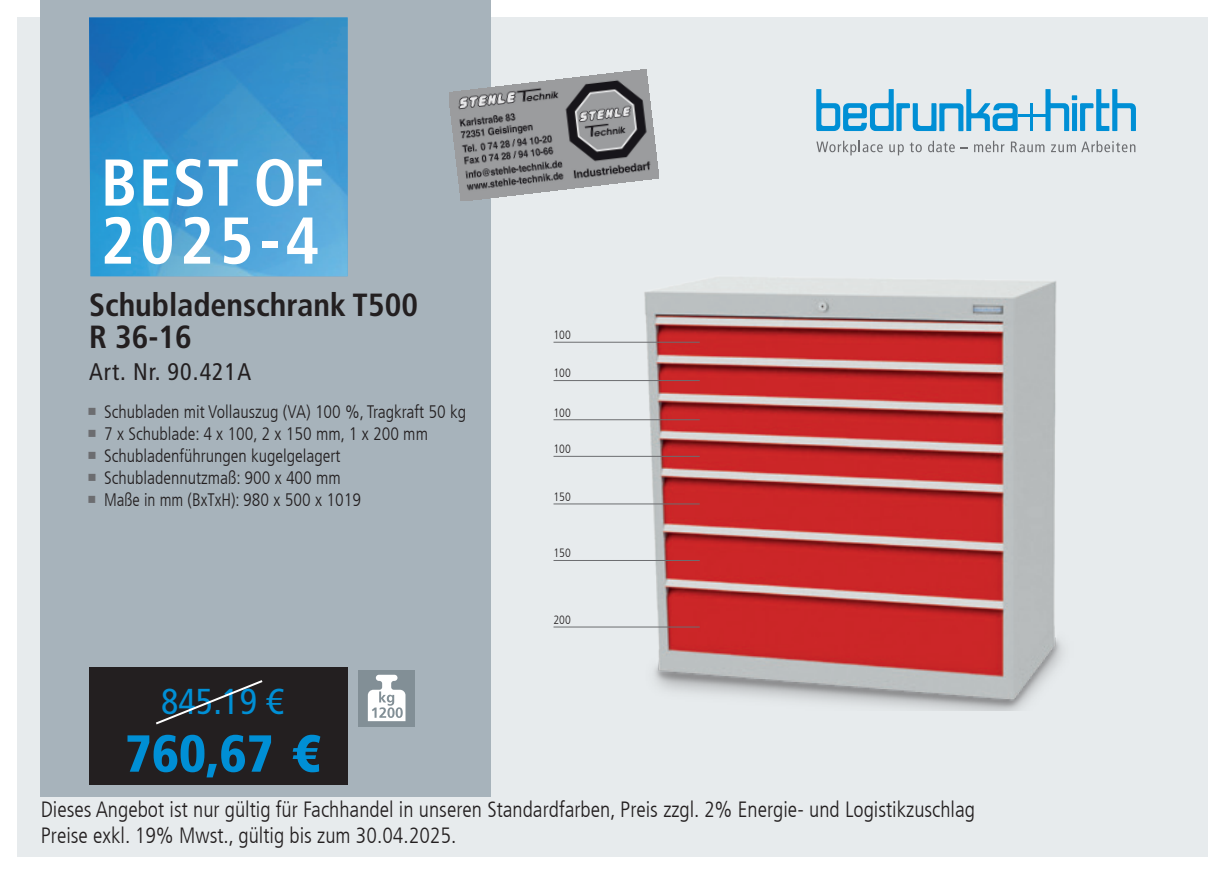
<style>
.page{position:relative;width:1225px;height:874px;background:#fff}
.page>*{position:absolute;margin:0;border:0;box-sizing:border-box;transform-origin:0 0}
.t1{font:700 condensed 66px/58px "Frutiger LT Com";letter-spacing:.02em;color:#fff}
.t2{font:900 condensed 52px "Frutiger LT Com";color:#008fd5}
.t3{font:condensed 36px "Frutiger LT Com";color:#008fd5}
.t4{font:700 condensed 32px/32px "Frutiger LT Com";color:#231f20}
.t5{font:condensed 24px "Frutiger LT Com";letter-spacing:.045em;color:#231f20}
.t6{font:300 condensed 22px/26px "Frutiger LT Com";color:#231f20}
.t7{font:300 condensed 18px/22px "Frutiger LT Com";color:#231f20}
.t8{font:300 condensed 12px "Frutiger LT Com";color:#231f20}
</style>
<div class="page">
<div style="left:17px;top:17px;width:1191px;height:840px;background:#e7ebed"></div>
<div style="left:41px;top:0;width:450px;height:796px;background:#a7b3bb"></div>
<svg style="left:816px;top:89px;width:201px;height:42px"></svg>
<svg style="left:1045px;top:89px;width:91px;height:42px"></svg>
<hr style="left:1017px;top:115px;width:28px;height:2px;background:#008fd5">
<hr style="left:1030px;top:103px;width:2px;height:28px;background:#008fd5">
<svg style="left:816px;top:141px;width:66px;height:14px"></svg>
<svg style="left:889px;top:142px;width:32px;height:13px"></svg>
<svg style="left:928px;top:141px;width:26px;height:11px"></svg>
<svg style="left:974px;top:141px;width:30px;height:11px"></svg>
<svg style="left:1011px;top:141px;width:33px;height:11px"></svg>
<svg style="left:1051px;top:141px;width:84px;height:11px"></svg>
<img style="left:89px;top:17px;width:259px;height:259px">
<div style="left:89px;top:666px;width:259px;height:118px;background:#231f20"></div>
<svg style="left:156px;top:680px;width:107px;height:45px"></svg>
<div style="left:358px;top:670px;width:57px;height:56px;background:#828f96"></div>
<svg style="left:368px;top:674px;width:37px;height:46px"></svg>
<img style="left:628px;top:277px;width:435px;height:433px">
<hr style="left:553px;top:342px;width:146px;height:1px;background:#6c6d70">
<hr style="left:553px;top:380px;width:146px;height:1px;background:#6c6d70">
<hr style="left:553px;top:419px;width:146px;height:1px;background:#6c6d70">
<hr style="left:553px;top:456px;width:146px;height:1px;background:#6c6d70">
<hr style="left:553px;top:503px;width:146px;height:1px;background:#6c6d70">
<hr style="left:553px;top:560px;width:146px;height:1px;background:#6c6d70">
<hr style="left:553px;top:626px;width:146px;height:1px;background:#6c6d70">
<img style="left:449px;top:69px;width:209px;height:132px">
<h1 class="t1" style="left:101px;top:154px;width:225px">BEST OF<br>2025-4</h1>
<h3 class="t4" style="left:89px;top:289px;width:330px">Schubladenschrank T500<br>R 36-16</h3>
<h3 class="t5" style="left:89px;top:358px;width:164px">Art. Nr. 90.421A</h3>
<p class="t7" style="left:104px;top:400px;width:364px">Schubladen mit Vollauszug (VA) 100 %, Tragkraft 50 kg 7 x Schublade: 4 x 100, 2 x 150 mm, 1 x 200 mm Schubladenführungen kugelgelagert Schubladennutzmaß: 900 x 400 mm<br>Maße in mm (BxTxH): 980 x 500 x 1019</p>
<h3 class="t3" style="left:161px;top:680px;width:124px">845.19 €</h3>
<h2 class="t2" style="left:125px;top:722px;width:196px">760,67 €</h2>
<p class="t8" style="left:553px;top:328px;width:19px">100</p>
<p class="t8" style="left:553px;top:366px;width:19px">100</p>
<p class="t8" style="left:553px;top:405px;width:19px">100</p>
<p class="t8" style="left:553px;top:442px;width:19px">100</p>
<p class="t8" style="left:553px;top:489px;width:19px">150</p>
<p class="t8" style="left:553px;top:546px;width:19px">150</p>
<p class="t8" style="left:553px;top:612px;width:19px">200</p>
<p class="t6" style="left:41px;top:796px;width:936px">Dieses Angebot ist nur gültig für Fachhandel in unseren Standardfarben, Preis zzgl. 2% Energie- und Logistikzuschlag<br>Preise exkl. 19% Mwst., gültig bis zum 30.04.2025.</p>
</div>
